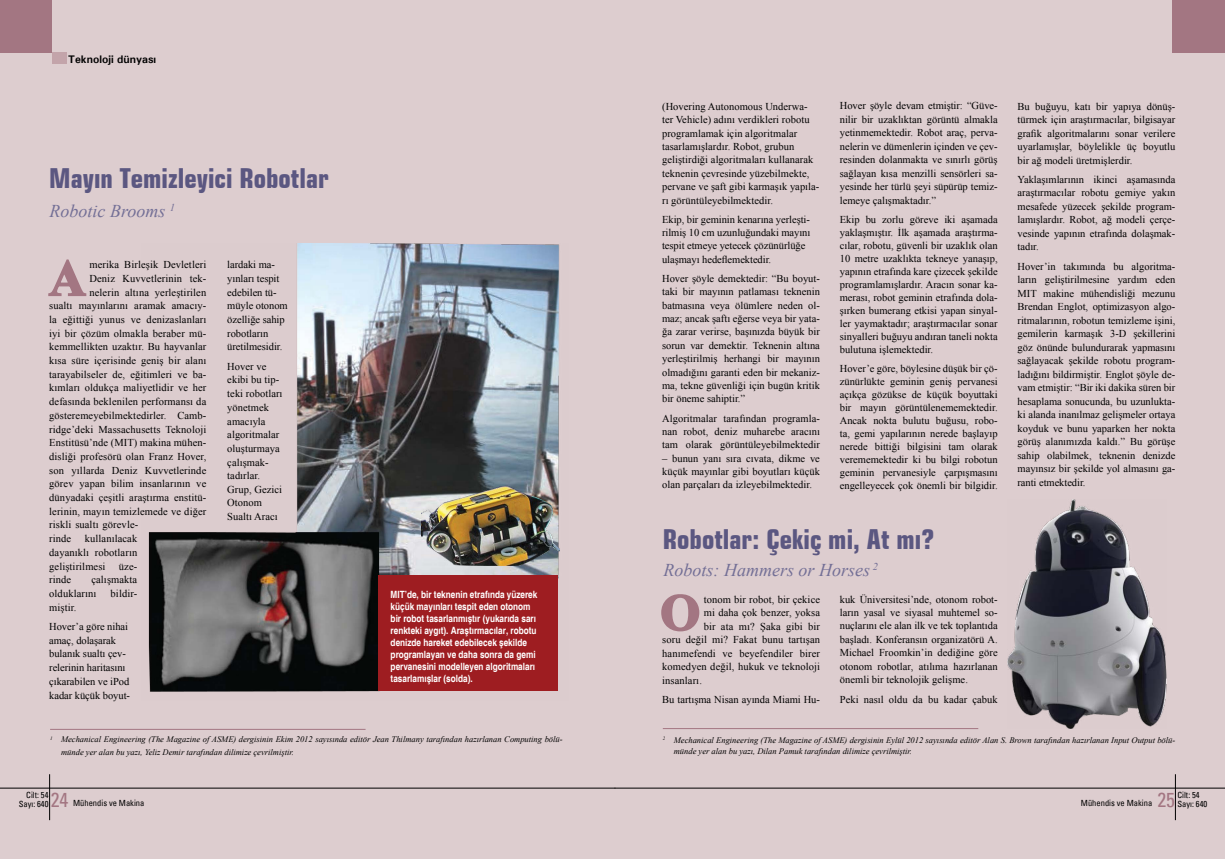
<style>
.page{position:relative;width:1225px;height:859px;background:#fff}
.page>*{position:absolute;margin:0;border:0;box-sizing:border-box;transform-origin:0 0}
.t1{font:700 51.3px "Times New Roman";color:#a37682}
.t2{font:700 condensed 27px "Square 721 BT";color:#5b5781}
.t3{font:condensed 20px "Univers";color:#a37682}
.t4{font:italic 18px "Times New Roman";color:#736f96}
.t5{font:700 11px "Univers";color:#000}
.t6{font:10.5px/13.5px "Times New Roman";letter-spacing:.005em;color:#000;text-align:justify}
.t7{font:700 condensed 10px/12px "Helvetica";color:#fff}
.t8{font:italic 8.5px/11px "Times New Roman";color:#000}
.t9{font:condensed 8.5px/9px "Univers";color:#000;text-align:right}
</style>
<div class="page">
<div style="left:0;top:0;width:1225px;height:858px;background:#ddcdcf"></div>
<div style="left:1172px;top:0;width:53px;height:52px;background:#a37682"></div>
<hr style="left:0;top:788px;width:615px;height:1px;background:#000">
<hr style="left:614px;top:788px;width:611px;height:1px;background:#000">
<hr style="left:49px;top:774px;width:1px;height:46px;background:#000">
<hr style="left:1175px;top:774px;width:1px;height:46px;background:#000">
<div style="left:0;top:0;width:52px;height:52px;background:#a37682"></div>
<div style="left:52px;top:52px;width:14px;height:12px;background:#c3a4aa"></div>
<svg style="left:48px;top:259px;width:39px;height:37px"></svg>
<svg style="left:661px;top:594px;width:39px;height:38px"></svg>
<hr style="left:663px;top:728px;width:315px;height:1px;background:#a37682">
<hr style="left:50px;top:729px;width:315px;height:1px;background:#a37682">
<img style="left:1007px;top:499px;width:159px;height:229px">
<img style="left:148px;top:243px;width:412px;height:449px">
<img style="left:421px;top:482px;width:138px;height:83px">
<div style="left:378px;top:575px;width:179px;height:115px;background:#9e1d21"></div>
<p class="t5" style="left:68px;top:53px;width:90px">Teknoloji dünyası</p>
<h2 class="t2" style="left:49px;top:162px;width:281px">Mayın Temizleyici Robotlar</h2>
<h3 class="t4" style="left:50px;top:198px;width:127px">Robotic Brooms <sup>1</sup></h3>
<h1 class="t1" style="left:49px;top:242px;width:39px">A</h1>
<p class="t6" style="left:89px;top:258px;width:118px">merika Birleşik Devletleri</p>
<p class="t6" style="left:89px;top:271px;width:118px">Deniz Kuvvetlerinin tek-</p>
<p class="t6" style="left:89px;top:285px;width:118px">nelerin altına yerleştirilen</p>
<p class="t6" style="left:49px;top:299px;width:159px">sualtı mayınlarını aramak amacıy-</p>
<p class="t6" style="left:49px;top:312px;width:159px">la eğittiği yunus ve denizaslanları</p>
<p class="t6" style="left:49px;top:326px;width:159px">iyi bir çözüm olmakla beraber mü-</p>
<p class="t6" style="left:49px;top:340px;width:159px">kemmellikten uzaktır. Bu hayvanlar</p>
<p class="t6" style="left:49px;top:354px;width:159px">kısa süre içerisinde geniş bir alanı</p>
<p class="t6" style="left:49px;top:367px;width:159px">tarayabilseler de, eğitimleri ve ba-</p>
<p class="t6" style="left:49px;top:381px;width:159px">kımları oldukça maliyetlidir ve her</p>
<p class="t6" style="left:49px;top:395px;width:159px">defasında beklenilen performansı da</p>
<p class="t6" style="left:49px;top:408px;width:159px">gösteremeyebilmektedirler. Camb-</p>
<p class="t6" style="left:49px;top:422px;width:159px">ridge’deki Massachusetts Teknoloji</p>
<p class="t6" style="left:49px;top:436px;width:159px">Enstitüsü’nde (MIT) makina mühen-</p>
<p class="t6" style="left:49px;top:449px;width:159px">disliği profesörü olan Franz Hover,</p>
<p class="t6" style="left:49px;top:463px;width:159px">son yıllarda Deniz Kuvvetlerinde</p>
<p class="t6" style="left:49px;top:477px;width:159px">görev yapan bilim insanlarının ve</p>
<p class="t6" style="left:49px;top:491px;width:159px">dünyadaki çeşitli araştırma enstitü-</p>
<p class="t6" style="left:49px;top:504px;width:159px">lerinin, mayın temizlemede ve diğer</p>
<p class="t6" style="left:49px;top:518px;width:91px">riskli sualtı görevle-</p>
<p class="t6" style="left:49px;top:532px;width:23px">rinde</p>
<p class="t6" style="left:49px;top:532px;width:90px;text-indent:36px">kullanılacak dayanıklı robotların geliştirilmesi</p>
<p class="t6" style="left:119px;top:559px;width:20px">üze-</p>
<p class="t6" style="left:49px;top:573px;width:23px">rinde</p>
<p class="t6" style="left:49px;top:573px;width:90px;text-indent:42px">çalışmakta olduklarını</p>
<p class="t6" style="left:111px;top:587px;width:28px">bildir-</p>
<p class="t6" style="left:49px;top:597px;width:80px;line-height:19.4px">miştir.<br>Hover’a göre nihai</p>
<p class="t6" style="left:49px;top:633px;width:82px;text-align:left">amaç, dolaşarak bulanık sualtı çev&shy;relerinin haritasını çıkarabilen ve iPod kadar küçük boyut-</p>
<p class="t6" style="left:227px;top:258px;width:62px;text-align:left">lardaki ma&shy;yınları tespit edebilen tü&shy;müyle otonom özelliğe sahip robotların üretilmesidir.</p>
<p class="t6" style="left:227px;top:359px;width:57px;text-align:left">Hover ve ekibi bu tip&shy;teki robotları yönetmek amacıyla algoritmalar oluşturmaya çalışmak&shy;tadırlar.<br>Grup, Gezici<br>Otonom<br>Sualtı Aracı</p>
<p class="t7" style="left:391px;top:588px;width:148px">MIT’de, bir teknenin etrafında yüzerek küçük mayınları tespit eden otonom bir robot tasarlanmıştır (yukarıda sarı renkteki aygıt). Araştırmacılar, robotu denizde hareket edebilecek şekilde programlayan ve daha sonra da gemi pervanesini modelleyen algoritmaları tasarlamışlar (solda).</p>
<p class="t8" style="left:61px;top:733px;width:503px;line-height:12.5px;text-indent:-11px"><sup>1</sup> Mechanical Engineering (The Magazine of ASME) dergisinin Ekim 2012 sayısında editör Jean Thilmany tarafından hazırlanan Computing bölü&shy;münde yer alan bu yazı, Yeliz Demir tarafından dilimize çevrilmiştir.</p>
<p class="t6" style="left:662px;top:99px;width:159px;text-align:left">(Hovering Autonomous Underwa&shy;ter Vehicle) adını verdikleri robotu programlamak için algoritmalar tasarlamışlardır. Robot, grubun geliştirdiği algoritmaları kullanarak teknenin çevresinde yüzebilmekte, pervane ve şaft gibi karmaşık yapıla&shy;rı görüntüleyebilmektedir.</p>
<p class="t6" style="left:662px;top:212px;width:150px;text-align:left">Ekip, bir geminin kenarına yerleşti&shy;rilmiş 10 cm uzunluğundaki mayını tespit etmeye yetecek çözünürlüğe ulaşmayı hedeflemektedir.</p>
<p class="t6" style="left:662px;top:271px;width:159px">Hover şöyle demektedir: “Bu boyut&shy;taki bir mayının patlaması teknenin batmasına veya ölümlere neden ol&shy;maz; ancak şaftı eğerse veya bir yata&shy;ğa zarar verirse, başınızda büyük bir sorun var demektir. Teknenin altına yerleştirilmiş herhangi bir mayının olmadığını garanti eden bir mekaniz&shy;ma, tekne güvenliği için bugün kritik bir öneme sahiptir.”</p>
<p class="t6" style="left:662px;top:411px;width:159px">Algoritmalar tarafından programla&shy;nan robot, deniz muharebe aracını tam olarak görüntüleyebilmektedir</p>
<p class="t6" style="left:662px;top:451px;width:159px">– bunun yanı sıra cıvata, dikme ve küçük mayınlar gibi boyutları küçük olan parçaları da izleyebilmektedir.</p>
<p class="t6" style="left:840px;top:99px;width:159px">Hover şöyle devam etmiştir: “Güve&shy;nilir bir uzaklıktan görüntü almakla yetinmemektedir. Robot araç, perva&shy;nelerin ve dümenlerin içinden ve çev&shy;resinden dolanmakta ve sınırlı görüş sağlayan kısa menzilli sensörleri sa&shy;yesinde her türlü şeyi süpürüp temiz&shy;lemeye çalışmaktadır.”</p>
<p class="t6" style="left:840px;top:213px;width:159px;line-height:13px">Ekip bu zorlu göreve iki aşamada yaklaşmıştır. İlk aşamada araştırma&shy;cılar, robotu, güvenli bir uzaklık olan 10 metre uzaklıkta tekneye yanaşıp, yapının etrafında kare çizecek şekilde programlamışlardır. Aracın sonar ka&shy;merası, robot geminin etrafında dola&shy;şırken bumerang etkisi yapan sinyal&shy;ler yaymaktadır; araştırmacılar sonar sinyalleri buğuyu andıran taneli nokta bulutuna işlemektedir.</p>
<p class="t6" style="left:840px;top:361px;width:159px;line-height:13.1px">Hover’e göre, böylesine düşük bir çö&shy;zünürlükte geminin geniş pervanesi açıkça gözükse de küçük boyuttaki bir mayın görüntülenememektedir.<br>Ancak nokta bulutu buğusu, robo&shy;ta, gemi yapılarının nerede başlayıp nerede bittiği bilgisini tam olarak verememektedir ki bu bilgi robotun geminin pervanesiyle çarpışmasını engelleyecek çok önemli bir bilgidir.</p>
<h2 class="t2" style="left:663px;top:522px;width:273px">Robotlar: Çekiç mi, At mı?</h2>
<h3 class="t4" style="left:663px;top:557px;width:216px">Robots: Hammers or Horses <sup>2</sup></h3>
<p class="t6" style="left:1017px;top:99px;width:159px">Bu buğuyu, katı bir yapıya dönüş&shy;türmek için araştırmacılar, bilgisayar grafik algoritmalarını sonar verilere uyarlamışlar, böylelikle üç boyutlu bir ağ modeli üretmişlerdir.</p>
<p class="t6" style="left:1017px;top:172px;width:159px">Yaklaşımlarının ikinci aşamasında araştırmacılar robotu gemiye yakın mesafede yüzecek şekilde program&shy;lamışlardır. Robot, ağ modeli çerçe&shy;vesinde yapının etrafında dolaşmak&shy;tadır.</p>
<p class="t6" style="left:1017px;top:259px;width:159px">Hover’in takımında bu algoritma&shy;ların geliştirilmesine yardım eden MIT makine mühendisliği mezunu Brendan Englot, optimizasyon algo&shy;ritmalarının, robotun temizleme işini, gemilerin karmaşık 3-D şekillerini göz önünde bulundurarak yapmasını sağlayacak şekilde robotu program&shy;ladığını bildirmiştir. Englot şöyle de&shy;vam etmiştir: “Bir iki dakika süren bir hesaplama sonucunda, bu uzunlukta&shy;ki alanda inanılmaz gelişmeler ortaya koyduk ve bunu yaparken her nokta görüş alanımızda kaldı.” Bu görüşe sahip olabilmek, teknenin denizde mayınsız bir şekilde yol almasını ga&shy;ranti etmektedir.</p>
<p class="t6" style="left:840px;top:592px;width:159px">kuk Üniversitesi’nde, otonom robot&shy;ların yasal ve siyasal muhtemel so&shy;nuçlarını ele alan ilk ve tek toplantıda başladı. Konferansın organizatörü A.<br>Michael Froomkin’in dediğine göre otonom robotlar, atılıma hazırlanan önemli bir teknolojik gelişme.</p>
<p class="t6" style="left:840px;top:692px;width:159px">Peki nasıl oldu da bu kadar çabuk</p>
<p class="t8" style="left:674px;top:734px;width:503px;text-indent:-11px"><sup>2</sup> Mechanical Engineering (The Magazine of ASME) dergisinin Eylül 2012 sayısında editör Alan S. Brown tarafından hazırlanan Input Output bölü&shy;münde yer alan bu yazı, Dilan Pamuk tarafından dilimize çevrilmiştir.</p>
<h1 class="t1" style="left:660px;top:577px;width:41px">O</h1>
<p class="t6" style="left:703px;top:592px;width:118px">tonom bir robot, bir çekice</p>
<p class="t6" style="left:703px;top:606px;width:118px">mi daha çok benzer, yoksa</p>
<p class="t6" style="left:703px;top:619px;width:118px">bir ata mı? Şaka gibi bir</p>
<p class="t6" style="left:662px;top:633px;width:159px">soru değil mi? Fakat bunu tartışan</p>
<p class="t6" style="left:662px;top:646px;width:159px">hanımefendi ve beyefendiler birer</p>
<p class="t6" style="left:662px;top:660px;width:159px">komedyen değil, hukuk ve teknoloji</p>
<p class="t6" style="left:662px;top:673px;width:41px">insanları.</p>
<p class="t6" style="left:662px;top:692px;width:159px">Bu tartışma Nisan ayında Miami Hu-</p>
<p class="t9" style="left:19px;top:790px;width:31px">Cilt: 54<br>Sayı: 640</p>
<p class="t9" style="left:1177px;top:790px;width:24px">Cilt: 54</p>
<h3 class="t3" style="left:51px;top:786px;width:19px">24</h3>
<p class="t9" style="left:73px;top:799px;width:73px">Mühendis ve Makina</p>
<p class="t9" style="left:1081px;top:799px;width:73px">Mühendis ve Makina</p>
<h3 class="t3" style="left:1157px;top:786px;width:19px">25</h3>
<p class="t9" style="left:1177px;top:799px;width:31px">Sayı: 640</p>
</div>
